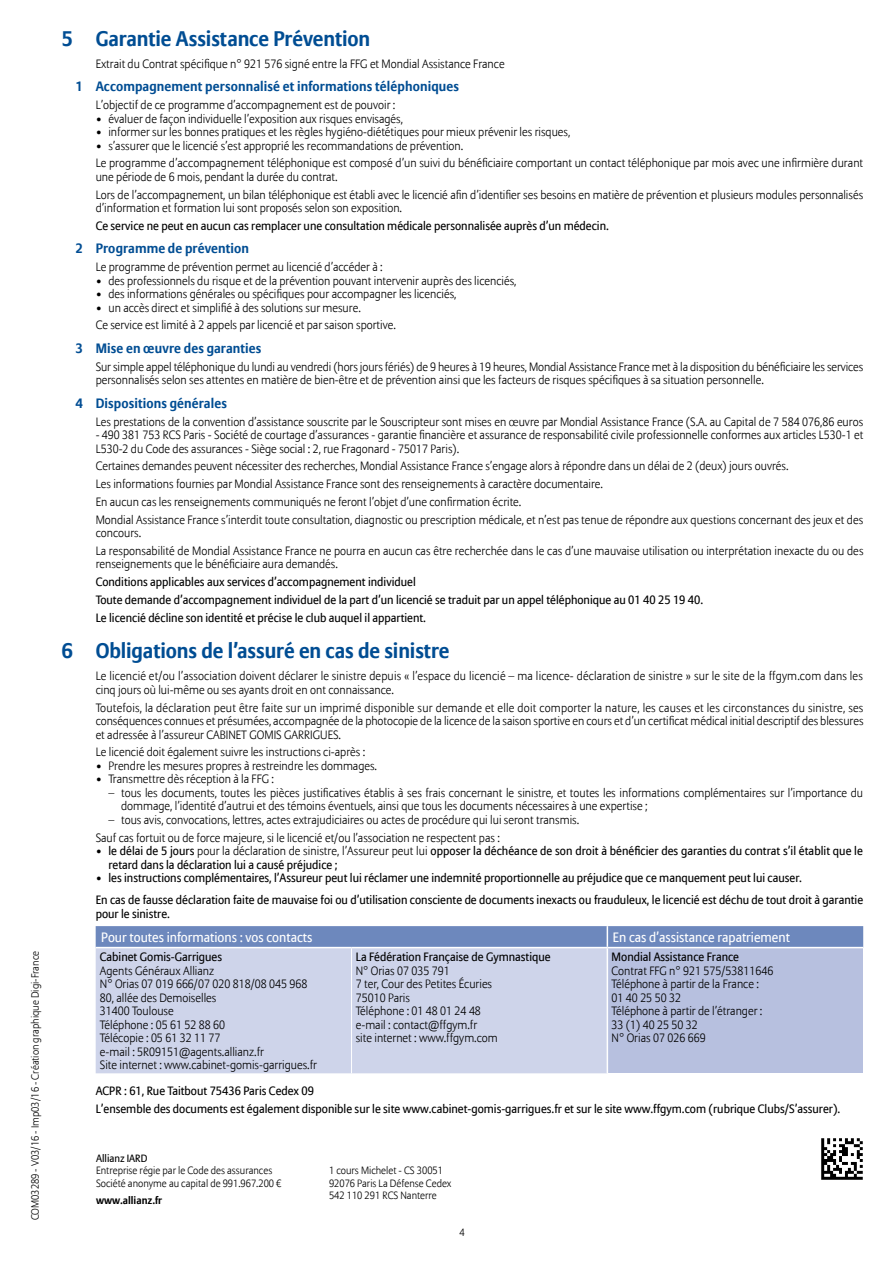
<style>
.page{position:relative;width:893px;height:1263px;background:#fff}
.page>*{position:absolute;margin:0;border:0;box-sizing:border-box;transform-origin:0 0}
.t1{font:700 21px "Allianz Sans";letter-spacing:-.005em;color:#004d93}
.t2{font:700 13.5px "Allianz Sans";letter-spacing:.01em;color:#004d93}
.t3{font:13.5px "Allianz Sans";color:#fff}
.t4{font:300 12px/13.5px "Allianz Sans";color:#000}
.t5{font:12px/17.7px "Allianz Sans";color:#000}
.t6{font:300 10.5px/12.6px "Allianz Sans";color:#000}
.t7{font:700 10.5px "Allianz Sans";color:#000}
.t8{font:10.5px "Allianz Sans";color:#000}
.s1{font-weight:300}
</style>
<div class="page">
<img style="left:821px;top:1138px;width:42px;height:42px">
<div style="left:96px;top:948px;width:511px;height:125px;background:#ced4ea"></div>
<div style="left:607px;top:947px;width:256px;height:126px;background:#b7c0df"></div>
<svg style="left:96px;top:926px;width:767px;height:21px;background:#6f89be"></svg>
<hr style="left:607px;top:948px;width:1px;height:125px;background:#fff">
<hr style="left:351px;top:948px;width:1px;height:125px;background:#fff">
<hr style="left:607px;top:947px;width:256px;height:1px;background:#fff">
<p class="t6" style="left:29px;top:1220px;width:271px;rotate:-90deg">COM03289 - V03/16 - Imp03/16 - Création graphique Digi-France</p>
<h1 class="t1" style="left:62px;top:25px;width:310px">5 Garantie Assistance Prévention</h1>
<p class="t4" style="left:96px;top:58px;width:410px">Extrait du Contrat spécifique n° 921 576 signé entre la FFG et Mondial Assistance France</p>
<p class="t2" style="left:75px;top:78px;width:385px">1 Accompagnement personnalisé et informations téléphoniques</p>
<p class="t4" style="left:96px;top:99px;width:301px">L’objectif de ce programme d’accompagnement est de pouvoir :</p>
<p class="t4" style="left:96px;top:112px;width:309px">• évaluer de façon individuelle l’exposition aux risques envisagés,</p>
<p class="t4" style="left:96px;top:126px;width:476px">• informer sur les bonnes pratiques et les règles hygiéno-diététiques pour mieux prévenir les risques,</p>
<p class="t4" style="left:96px;top:137px;width:769px;line-height:17.7px">• s’assurer que le licencié s’est approprié les recommandations de prévention.<br>Le programme d’accompagnement téléphonique est composé d’un suivi du bénéficiaire comportant un contact téléphonique par mois avec une infirmière durant</p>
<p class="t4" style="left:96px;top:168px;width:769px;line-height:17.7px">une période de 6 mois, pendant la durée du contrat.<br>Lors de l’accompagnement, un bilan téléphonique est établi avec le licencié afin d’identifier ses besoins en matière de prévention et plusieurs modules personnalisés</p>
<p class="t4" style="left:96px;top:202px;width:308px">d’information et formation lui sont proposés selon son exposition.</p>
<p class="t5" style="left:96px;top:217px;width:515px">Ce service ne peut en aucun cas remplacer une consultation médicale personnalisée auprès d’un médecin.</p>
<p class="t2" style="left:75px;top:240px;width:175px">2 Programme de prévention</p>
<p class="t4" style="left:96px;top:261px;width:289px">Le programme de prévention permet au licencié d’accéder à :</p>
<p class="t4" style="left:96px;top:274px;width:422px">• des professionnels du risque et de la prévention pouvant intervenir auprès des licenciés,</p>
<p class="t4" style="left:96px;top:288px;width:362px">• des informations générales ou spécifiques pour accompagner les licenciés,</p>
<p class="t4" style="left:96px;top:299px;width:302px;line-height:17.7px">• un accès direct et simplifié à des solutions sur mesure.<br>Ce service est limité à 2 appels par licencié et par saison sportive.</p>
<p class="t2" style="left:75px;top:340px;width:188px">3 Mise en œuvre des garanties</p>
<p class="t4" style="left:96px;top:360px;width:769px">Sur simple appel téléphonique du lundi au vendredi (hors jours fériés) de 9 heures à 19 heures, Mondial Assistance France met à la disposition du bénéficiaire les services personnalisés selon ses attentes en matière de bien-être et de prévention ainsi que les facteurs de risques spécifiques à sa situation personnelle.</p>
<p class="t2" style="left:75px;top:394px;width:153px">4 Dispositions générales</p>
<p class="t4" style="left:96px;top:415px;width:769px">Les prestations de la convention d’assistance souscrite par le Souscripteur sont mises en œuvre par Mondial Assistance France (S.A. au Capital de 7 584 076,86 euros</p>
<p class="t4" style="left:96px;top:429px;width:769px">- 490 381 753 RCS Paris - Société de courtage d’assurances - garantie financière et assurance de responsabilité civile professionnelle conformes aux articles L530-1 et<br>L530-2 du Code des assurances - Siège social : 2, rue Fragonard - 75017 Paris).</p>
<p class="t4" style="left:96px;top:458px;width:769px;line-height:17.7px">Certaines demandes peuvent nécessiter des recherches, Mondial Assistance France s’engage alors à répondre dans un délai de 2 (deux) jours ouvrés.<br>Les informations fournies par Mondial Assistance France sont des renseignements à caractère documentaire.<br>En aucun cas les renseignements communiqués ne feront l’objet d’une confirmation écrite.<br>Mondial Assistance France s’interdit toute consultation, diagnostic ou prescription médicale, et n’est pas tenue de répondre aux questions concernant des jeux et des</p>
<p class="t4" style="left:96px;top:524px;width:769px;line-height:17.7px">concours.<br>La responsabilité de Mondial Assistance France ne pourra en aucun cas être recherchée dans le cas d’une mauvaise utilisation ou interprétation inexacte du ou des</p>
<p class="t4" style="left:96px;top:558px;width:244px">renseignements que le bénéficiaire aura demandés.</p>
<p class="t5" style="left:96px;top:573px;width:609px">Conditions applicables aux services d’accompagnement individuel<br>Toute demande d’accompagnement individuel de la part d’un licencié se traduit par un appel téléphonique au 01 40 25 19 40.<br>Le licencié décline son identité et précise le club auquel il appartient.</p>
<h1 class="t1" style="left:62px;top:637px;width:389px">6 Obligations de l’assuré en cas de sinistre</h1>
<p class="t4" style="left:96px;top:670px;width:769px">Le licencié et/ou l’association doivent déclarer le sinistre depuis « l’espace du licencié – ma licence- déclaration de sinistre » sur le site de la ffgym.com dans les cinq jours où lui-même ou ses ayants droit en ont connaissance.</p>
<p class="t4" style="left:96px;top:701px;width:769px;text-align:justify">Toutefois, la déclaration peut être faite sur un imprimé disponible sur demande et elle doit comporter la nature, les causes et les circonstances du sinistre, ses conséquences connues et présumées, accompagnée de la photocopie de la licence de la saison sportive en cours et d’un certificat médical initial descriptif des blessures et adressée à l’assureur CABINET GOMIS GARRIGUES.</p>
<p class="t4" style="left:96px;top:746px;width:271px">Le licencié doit également suivre les instructions ci-après :</p>
<p class="t4" style="left:96px;top:759px;width:283px">• Prendre les mesures propres à restreindre les dommages.</p>
<p class="t4" style="left:96px;top:773px;width:180px">• Transmettre dès réception à la FFG :</p>
<p class="t4" style="left:121px;top:786px;width:743px;text-indent:-13px">– tous les documents, toutes les pièces justificatives établis à ses frais concernant le sinistre, et toutes les informations complémentaires sur l’importance du dommage, l’identité d’autrui et des témoins éventuels, ainsi que tous les documents nécessaires à une expertise ;</p>
<p class="t4" style="left:96px;top:811px;width:485px;line-height:17.7px;text-indent:13px">– tous avis, convocations, lettres, actes extrajudiciaires ou actes de procédure qui lui seront transmis.<br>Sauf cas fortuit ou de force majeure, si le licencié et/ou l’association ne respectent pas :</p>
<p class="t5" style="left:108px;top:845px;width:756px;line-height:13.5px;text-indent:-13px"><span class="s1">•</span> le délai de 5 jours <span class="s1">pour la déclaration de sinistre, l’Assureur peut lui</span> opposer la déchéance de son droit à bénéficier des garanties du contrat s’il établit que le retard dans la déclaration lui a causé préjudice ;</p>
<p class="t5" style="left:96px;top:867px;width:769px;line-height:22px"><span class="s1">•</span> les instructions complémentaires, l’Assureur peut lui réclamer une indemnité proportionnelle au préjudice que ce manquement peut lui causer.<br>En cas de fausse déclaration faite de mauvaise foi ou d’utilisation consciente de documents inexacts ou frauduleux, le licencié est déchu de tout droit à garantie</p>
<p class="t5" style="left:96px;top:905px;width:76px">pour le sinistre.</p>
<p class="t3" style="left:101px;top:929px;width:213px">Pour toutes informations : vos contacts</p>
<p class="t3" style="left:613px;top:929px;width:179px">En cas d’assistance rapatriement</p>
<p class="t5" style="left:100px;top:948px;width:124px">Cabinet Gomis-Garrigues</p>
<p class="t4" style="left:100px;top:964px;width:219px">Agents Généraux Allianz<br>N° Orias 07 019 666/07 020 818/08 045 968<br>80, allée des Demoiselles<br>31400 Toulouse<br>Téléphone : 05 61 52 88 60<br>Télécopie : 05 61 32 11 77<br>e-mail : 5R09151@agents.allianz.fr<br>Site internet : www.cabinet-gomis-garrigues.fr</p>
<p class="t5" style="left:356px;top:948px;width:196px">La Fédération Française de Gymnastique</p>
<p class="t4" style="left:356px;top:964px;width:143px">N° Orias 07 035 791<br>7 ter, Cour des Petites Écuries<br>75010 Paris<br>Téléphone : 01 48 01 24 48 e-mail : contact@ffgym.fr<br>site internet : www.ffgym.com</p>
<p class="t5" style="left:612px;top:948px;width:129px">Mondial Assistance France</p>
<p class="t4" style="left:612px;top:964px;width:163px">Contrat FFG n° 921 575/53811646<br>Téléphone à partir de la France :<br>01 40 25 50 32<br>Téléphone à partir de l’étranger :<br>33 (1) 40 25 50 32<br>N° Orias 07 026 669</p>
<p class="t5" style="left:96px;top:1083px;width:746px">ACPR : 61, Rue Taitbout 75436 Paris Cedex 09<br>L’ensemble des documents est également disponible sur le site www.cabinet-gomis-garrigues.fr et sur le site www.ffgym.com (rubrique Clubs/S’assurer).</p>
<p class="t8" style="left:96px;top:1151px;width:53px">Allianz IARD</p>
<p class="t6" style="left:96px;top:1165px;width:187px">Entreprise régie par le Code des assurances<br>Société anonyme au capital de 991.967.200 €</p>
<p class="t7" style="left:96px;top:1193px;width:68px">www.allianz.fr</p>
<p class="t6" style="left:329px;top:1165px;width:124px">1 cours Michelet - CS 30051<br>92076 Paris La Défense Cedex<br>542 110 291 RCS Nanterre</p>
<p class="t6" style="left:460px;top:1226px;width:7px">4</p>
</div>
